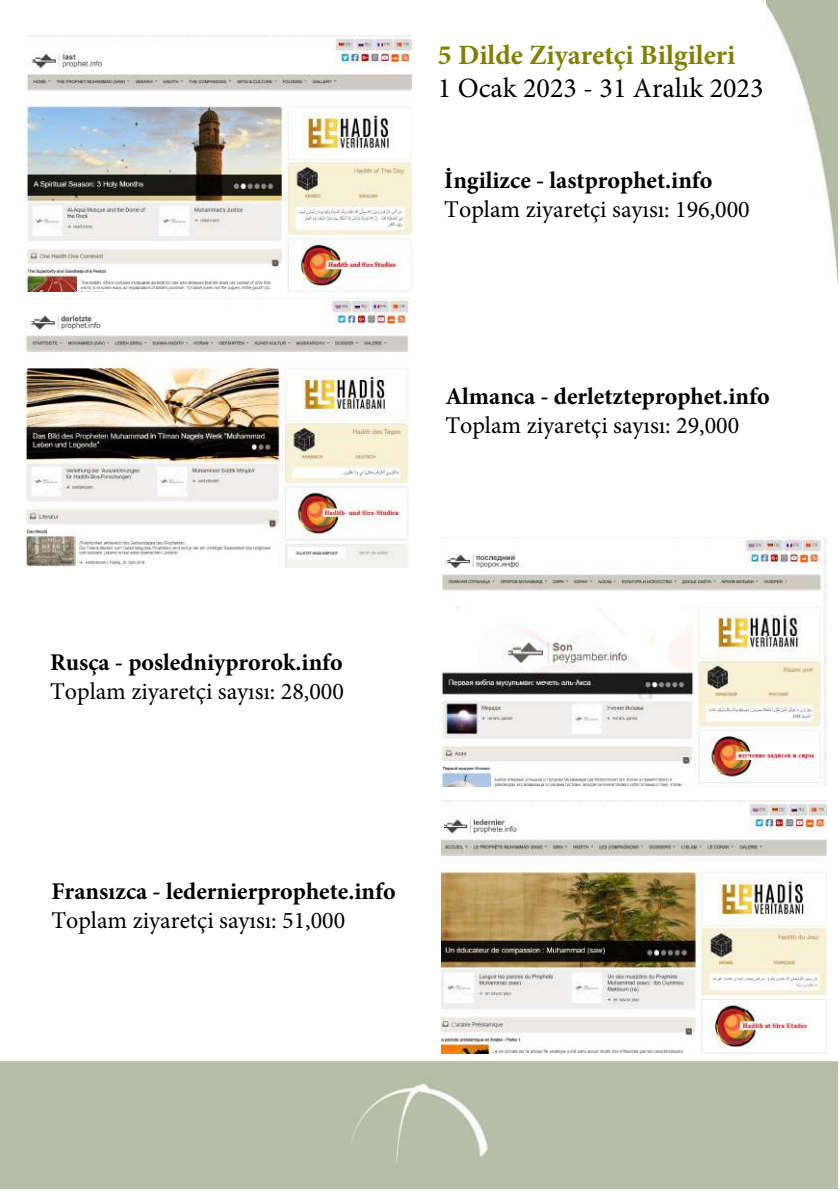
<style>
.page{position:relative;width:840px;height:1191px;background:#fff}
.page>*{position:absolute;margin:0;border:0;box-sizing:border-box;transform-origin:0 0}
.t1{font:700 28px "Minion Pro";color:#808000}
.t2{font:28px "Minion Pro";color:#000}
.t3{font:700 24px "Minion Pro";color:#000}
.t4{font:24px "Minion Pro";color:#000}
</style>
<div class="page">
<img style="left:766px;top:0;width:71px;height:284px">
<div style="left:0;top:1062px;width:837px;height:126px;background:#b6bea7"></div>
<img style="left:25px;top:36px;width:386px;height:256px">
<img style="left:25px;top:298px;width:385px;height:269px">
<img style="left:440px;top:537px;width:386px;height:250px">
<img style="left:441px;top:801px;width:385px;height:253px">
<p class="t1" style="left:438px;top:36px;width:299px">5 Dilde Ziyaretçi Bilgileri</p>
<p class="t2" style="left:438px;top:69px;width:327px">1 Ocak 2023 - 31 Aralık 2023</p>
<p class="t3" style="left:444px;top:164px;width:270px">İngilizce - lastprophet.info</p>
<p class="t4" style="left:444px;top:193px;width:307px">Toplam ziyaretçi sayısı: 196,000</p>
<p class="t3" style="left:445px;top:379px;width:326px">Almanca - derletzteprophet.info</p>
<p class="t4" style="left:445px;top:409px;width:295px">Toplam ziyaretçi sayısı: 29,000</p>
<p class="t3" style="left:50px;top:645px;width:294px">Rusça - posledniyprorok.info</p>
<p class="t4" style="left:50px;top:675px;width:295px">Toplam ziyaretçi sayısı: 28,000</p>
<p class="t3" style="left:51px;top:874px;width:346px">Fransızca - ledernierprophete.info</p>
<p class="t4" style="left:51px;top:904px;width:295px">Toplam ziyaretçi sayısı: 51,000</p>
</div>
